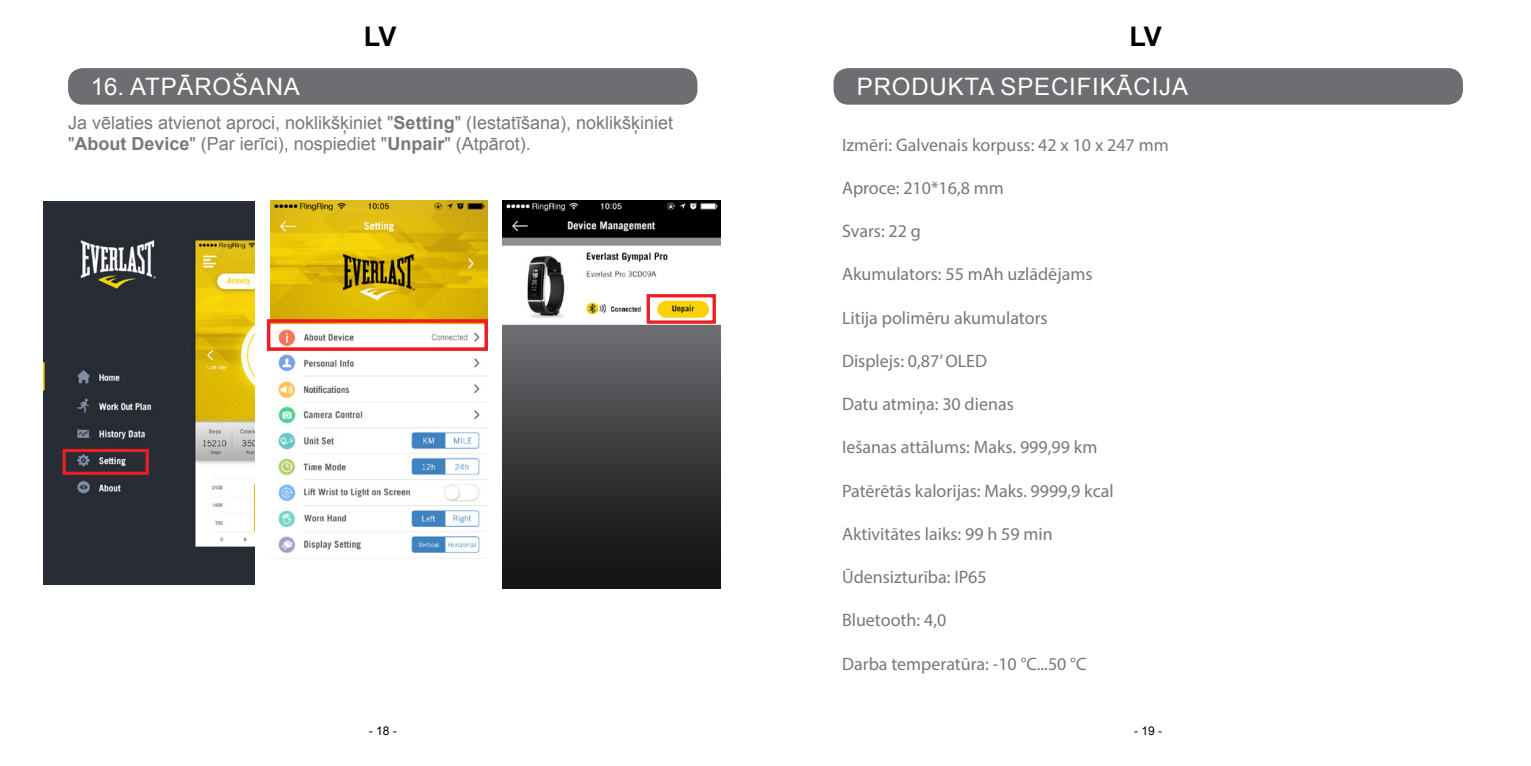
<style>
.page{position:relative;width:1531px;height:766px;background:#fff}
.page>*{position:absolute;margin:0;border:0;box-sizing:border-box;transform-origin:0 0}
.t1{font:700 27px "Arial";color:#000}
.t2{font:24px "Arial";letter-spacing:.035em;color:#fff}
.t3{font:18px "Myriad Pro";color:#77787b}
.t4{font:18px/21.6px "Arial";color:#77787b}
.t5{font:12px "Arial";color:#000}
.s1{font-weight:700}
</style>
<div class="page">
<div style="left:68px;top:68px;width:629px;height:37px;background:#6d6e71;border-radius:15px"></div>
<img style="left:271px;top:200px;width:217px;height:359px">
<img style="left:502px;top:200px;width:218px;height:388px">
<div style="left:267px;top:319px;width:221px;height:32px;border:4px solid #ed1d24"></div>
<div style="left:647px;top:294px;width:69px;height:29px;border:3px solid #ed1d24"></div>
<div style="left:833px;top:68px;width:630px;height:37px;background:#6d6e71;border-radius:15px"></div>
<img style="left:44px;top:201px;width:210px;height:383px">
<div style="left:62px;top:449px;width:87px;height:25px;border:3px solid #ed1d24"></div>
<h1 class="t1" style="left:364px;top:18px;width:34px">LV</h1>
<h1 class="t1" style="left:1129px;top:18px;width:34px">LV</h1>
<h2 class="t2" style="left:91px;top:70px;width:210px">16. ATPĀROŠANA</h2>
<p class="t4" style="left:68px;top:111px;width:607px">Ja vēlaties atvienot aproci, noklikšķiniet "<span class="s1">Setting</span>" (Iestatīšana), noklikšķiniet "<span class="s1">About Device</span>" (Par ierīci), nospiediet "<span class="s1">Unpair</span>" (Atpārot).</p>
<h2 class="t2" style="left:857px;top:70px;width:333px">PRODUKTA SPECIFIKĀCIJA</h2>
<p class="t3" style="left:842px;top:134px;width:328px">Izmēri: Galvenais korpuss: 42 x 10 x 247 mm</p>
<p class="t3" style="left:842px;top:177px;width:163px">Aproce: 210*16,8 mm</p>
<p class="t3" style="left:842px;top:220px;width:80px">Svars: 22 g</p>
<p class="t3" style="left:842px;top:263px;width:252px">Akumulators: 55 mAh uzlādējams</p>
<p class="t3" style="left:842px;top:306px;width:207px">Litija polimēru akumulators</p>
<p class="t3" style="left:842px;top:350px;width:147px">Displejs: 0,87’ OLED</p>
<p class="t3" style="left:842px;top:393px;width:173px">Datu atmiņa: 30 dienas</p>
<p class="t3" style="left:842px;top:436px;width:257px">Iešanas attālums: Maks. 999,99 km</p>
<p class="t3" style="left:842px;top:479px;width:273px">Patērētās kalorijas: Maks. 9999,9 kcal</p>
<p class="t3" style="left:842px;top:522px;width:212px">Aktivitātes laiks: 99 h 59 min</p>
<p class="t3" style="left:842px;top:566px;width:146px">Ūdensizturība: IP65</p>
<p class="t3" style="left:842px;top:609px;width:106px">Bluetooth: 4,0</p>
<p class="t3" style="left:842px;top:652px;width:246px">Darba temperatūra: -10 °C...50 °C</p>
<p class="t5" style="left:369px;top:722px;width:30px">- 18 -</p>
<p class="t5" style="left:1134px;top:722px;width:30px">- 19 -</p>
</div>
